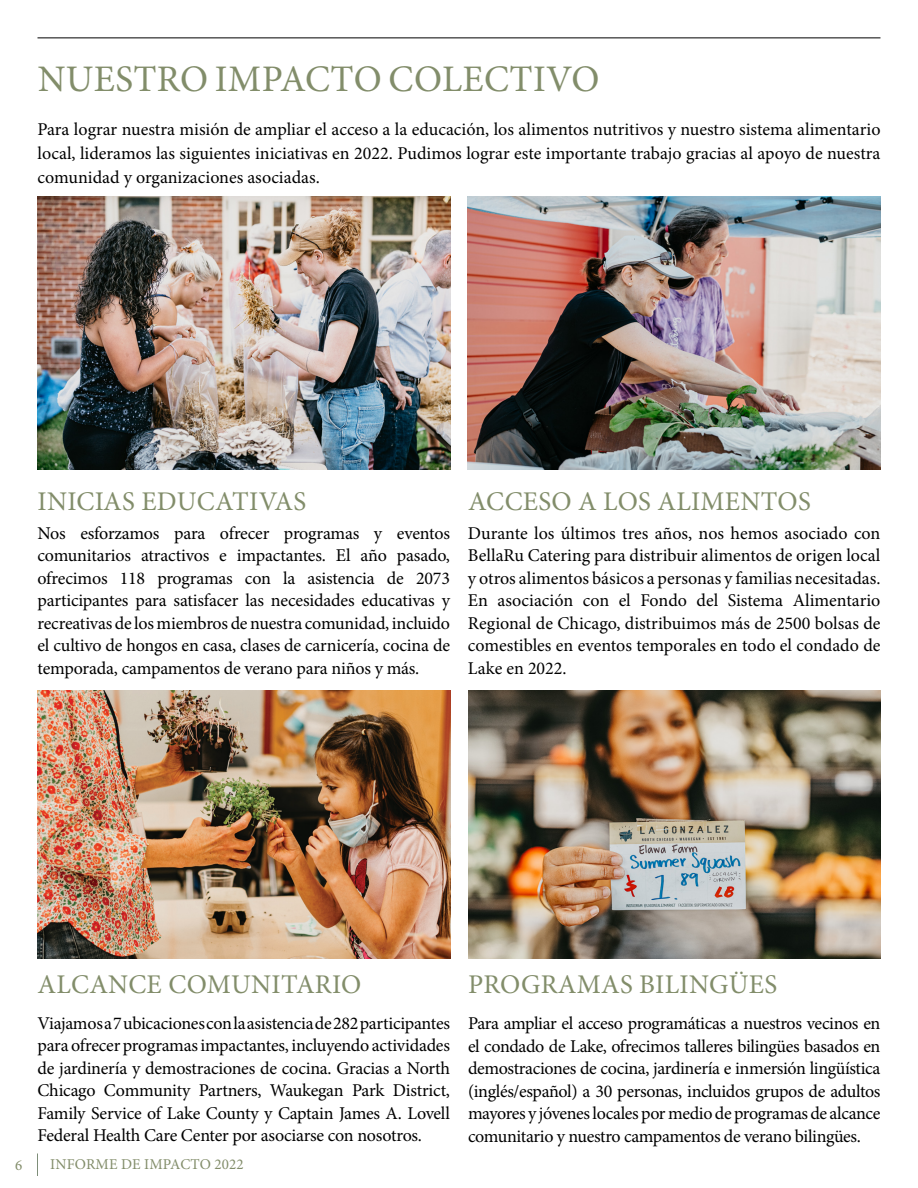
<style>
.page{position:relative;width:918px;height:1188px;background:#fff}
.page>*{position:absolute;margin:0;border:0;box-sizing:border-box;transform-origin:0 0}
.t1{font:37.5px "Minion Pro";letter-spacing:.01em;color:#828d6a}
.t2{font:27px "Minion Pro";letter-spacing:.01em;color:#828d6a}
.t3{font:18px/22.5px "Minion Pro";letter-spacing:-.01em;color:#000;text-align:justify}
.t4{font:15px "Minion Pro";letter-spacing:.01em;color:#828d6a}
</style>
<div class="page">
<svg style="left:37px;top:1154px;width:1px;height:22px"></svg>
<hr style="left:37px;top:38px;width:843px;height:1px;background:#000">
<img style="left:468px;top:196px;width:412px;height:274px">
<img style="left:38px;top:196px;width:412px;height:274px">
<img style="left:468px;top:690px;width:413px;height:268px">
<img style="left:38px;top:690px;width:412px;height:268px">
<p class="t1" style="left:38px;top:54px;width:563px">NUESTRO IMPACTO COLECTIVO</p>
<p class="t3" style="left:38px;top:118px;width:845px;line-height:24px">Para lograr nuestra misión de ampliar el acceso a la educación, los alimentos nutritivos y nuestro sistema alimentario local, lideramos las siguientes iniciativas en 2022. Pudimos lograr este importante trabajo gracias al apoyo de nuestra comunidad y organizaciones asociadas.</p>
<p class="t2" style="left:38px;top:483px;width:270px">INICIAS EDUCATIVAS</p>
<p class="t3" style="left:37px;top:522px;width:414px">Nos esforzamos para ofrecer programas y eventos comunitarios atractivos e impactantes. El año pasado, ofrecimos 118 programas con la asistencia de 2073 participantes para satisfacer las necesidades educativas y recreativas de los miembros de nuestra comunidad, incluido el cultivo de hongos en casa, clases de carnicería, cocina de temporada, campamentos de verano para niños y más.</p>
<p class="t2" style="left:468px;top:483px;width:344px">ACCESO A LOS ALIMENTOS</p>
<p class="t3" style="left:468px;top:522px;width:414px">Durante los últimos tres años, nos hemos asociado con BellaRu Catering para distribuir alimentos de origen local y otros alimentos básicos a personas y familias necesitadas.<br>En asociación con el Fondo del Sistema Alimentario Regional de Chicago, distribuimos más de 2500 bolsas de comestibles en eventos temporales en todo el condado de Lake en 2022.</p>
<p class="t2" style="left:38px;top:966px;width:325px">ALCANCE COMUNITARIO</p>
<p class="t2" style="left:468px;top:966px;width:311px">PROGRAMAS BILINGÜES</p>
<p class="t3" style="left:37px;top:1012px;width:414px">Viajamos a 7 ubicaciones con la asistencia de 282 participantes para ofrecer programas impactantes, incluyendo actividades de jardinería y demostraciones de cocina. Gracias a North Chicago Community Partners, Waukegan Park District, Family Service of Lake County y Captain James A. Lovell Federal Health Care Center por asociarse con nosotros.</p>
<p class="t3" style="left:468px;top:1012px;width:414px">Para ampliar el acceso programáticas a nuestros vecinos en el condado de Lake, ofrecimos talleres bilingües basados en demostraciones de cocina, jardinería e inmersión lingüística (inglés/español) a 30 personas, incluidos grupos de adultos mayores y jóvenes locales por medio de programas de alcance comunitario y nuestro campamentos de verano bilingües.</p>
<p class="t4" style="left:15px;top:1155px;width:9px">6</p>
<p class="t4" style="left:50px;top:1154px;width:195px">INFORME DE IMPACTO 2022</p>
</div>
